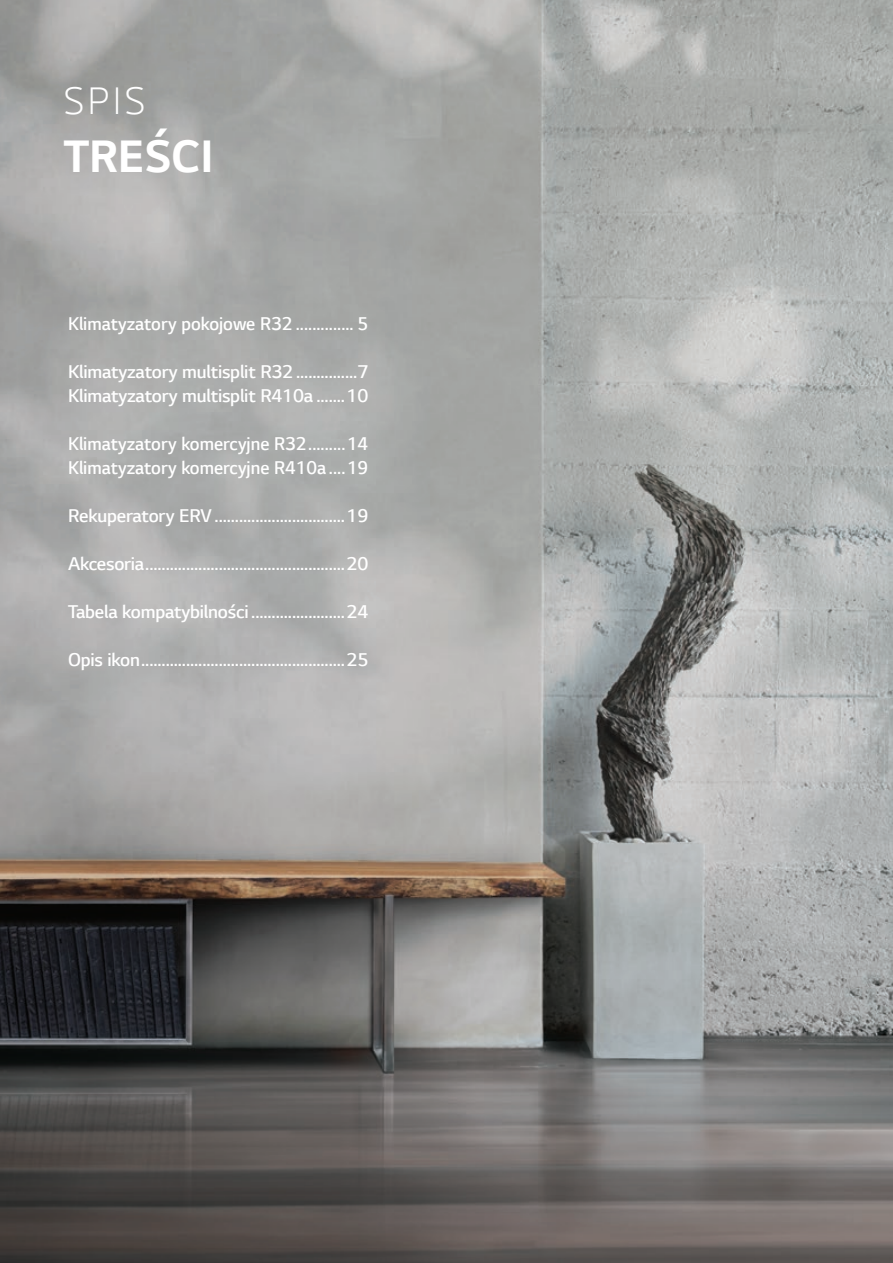
<style>
.page{position:relative;width:893px;height:1263px;background:#fff}
.page>*{position:absolute;margin:0;border:0;box-sizing:border-box;transform-origin:0 0}
.t1{font:700 48px "LG Smart";color:#fff}
.t2{font:300 40.5px "LG Smart";color:#fff}
.t3{font:300 19.5px "LG Smart";letter-spacing:-.01em;color:#fff}
</style>
<div class="page">
<img style="left:0;top:0;width:893px;height:1263px">
<p class="t2" style="left:64px;top:74px;width:83px">SPIS</p>
<p class="t1" style="left:64px;top:123px;width:151px">TREŚCI</p>
<p class="t3" style="left:68px;top:310px;width:302px">Klimatyzatory pokojowe R32 .............. 5</p>
<p class="t3" style="left:68px;top:358px;width:302px">Klimatyzatory multisplit R32 ...............7</p>
<p class="t3" style="left:68px;top:382px;width:302px">Klimatyzatory multisplit R410a .......10</p>
<p class="t3" style="left:68px;top:430px;width:302px">Klimatyzatory komercyjne R32.........14</p>
<p class="t3" style="left:68px;top:454px;width:302px">Klimatyzatory komercyjne R410a ....19</p>
<p class="t3" style="left:68px;top:502px;width:302px">Rekuperatory ERV................................19</p>
<p class="t3" style="left:68px;top:550px;width:302px">Akcesoria.................................................20</p>
<p class="t3" style="left:68px;top:598px;width:302px">Tabela kompatybilności .......................24</p>
<p class="t3" style="left:68px;top:646px;width:302px">Opis ikon..................................................25</p>
</div>
